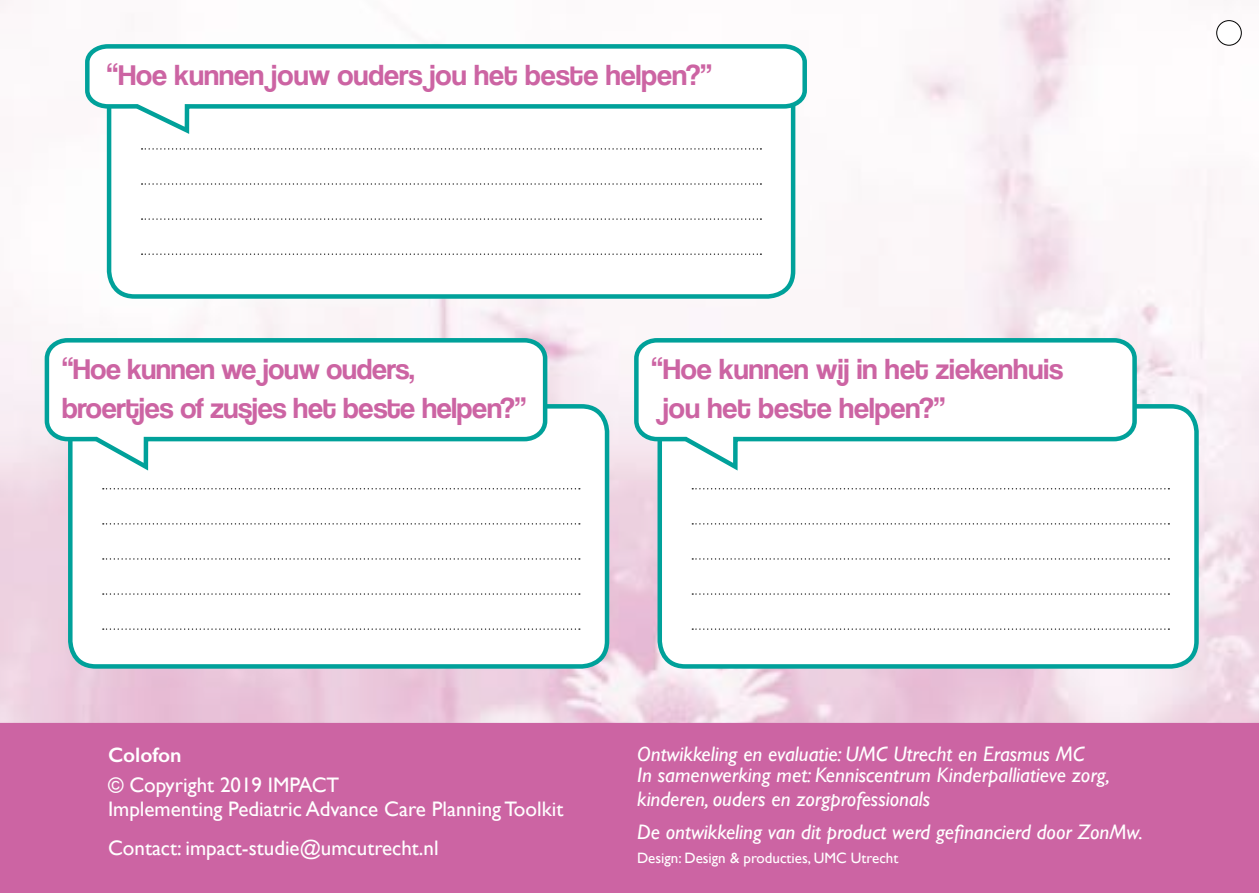
<style>
.page{position:relative;width:1259px;height:893px;background:#fff}
.page>*{position:absolute;margin:0;border:0;box-sizing:border-box;transform-origin:0 0}
.t1{font:30px/39px "Coolvetica Rg";color:#cc64a3}
.t2{font:italic 21px/21px "Gill Sans";color:#fff}
.t3{font:21px/24px "Gill Sans";color:#fff}
.t4{font:600 21px "Gill Sans";color:#fff}
.t5{font:15px "Gill Sans";color:#fff}
</style>
<div class="page">
<img style="left:0;top:0;width:1259px;height:723px">
<div style="left:660px;top:406px;width:536px;height:260px;background:#fff;border-radius:26px"></div>
<div style="left:657px;top:404px;width:541px;height:265px;border:4px solid #00a19a;border-radius:26px"></div>
<svg style="left:692px;top:488px;width:477px;height:1px"></svg>
<svg style="left:692px;top:523px;width:477px;height:1px"></svg>
<svg style="left:692px;top:558px;width:477px;height:2px"></svg>
<svg style="left:692px;top:593px;width:477px;height:2px"></svg>
<div style="left:109px;top:66px;width:684px;height:230px;background:#fff;border-radius:26px"></div>
<div style="left:107px;top:64px;width:688px;height:235px;border:4px solid #00a19a;border-radius:26px"></div>
<svg style="left:83px;top:42px;width:726px;height:96px"></svg>
<svg style="left:142px;top:148px;width:619px;height:2px"></svg>
<svg style="left:142px;top:183px;width:619px;height:2px"></svg>
<svg style="left:142px;top:218px;width:619px;height:2px"></svg>
<svg style="left:142px;top:254px;width:619px;height:1px"></svg>
<svg style="left:632px;top:336px;width:507px;height:138px"></svg>
<div style="left:0;top:723px;width:1259px;height:170px;background:#cc64a3"></div>
<div style="left:1216px;top:21px;width:25px;height:24px;background:#fff;border-radius:50%"></div>
<div style="left:1216px;top:20px;width:25px;height:26px;border:1px solid #000;border-radius:50%"></div>
<svg style="left:692px;top:628px;width:477px;height:2px"></svg>
<div style="left:70px;top:406px;width:537px;height:260px;background:#fff;border-radius:26px"></div>
<div style="left:68px;top:404px;width:541px;height:265px;border:4px solid #00a19a;border-radius:26px"></div>
<svg style="left:103px;top:488px;width:477px;height:1px"></svg>
<svg style="left:103px;top:523px;width:477px;height:1px"></svg>
<svg style="left:103px;top:558px;width:477px;height:2px"></svg>
<svg style="left:103px;top:593px;width:477px;height:2px"></svg>
<svg style="left:42px;top:336px;width:507px;height:138px"></svg>
<svg style="left:103px;top:628px;width:477px;height:2px"></svg>
<h1 class="t1" style="left:107px;top:55px;width:607px">“Hoe kunnen jouw ouders jou het beste helpen?”</h1>
<h1 class="t1" style="left:62px;top:349px;width:466px">“Hoe kunnen we jouw ouders, broertjes of zusjes het beste helpen?”</h1>
<h1 class="t1" style="left:663px;top:349px;width:402px;text-indent:-12px">“Hoe kunnen wij in het ziekenhuis jou het beste helpen?”</h1>
<p class="t4" style="left:108px;top:742px;width:75px">Colofon</p>
<p class="t3" style="left:108px;top:772px;width:457px">© Copyright 2019 IMPACT<br>Implementing Pediatric Advance Care Planning Toolkit</p>
<p class="t3" style="left:108px;top:835px;width:332px">Contact: impact-studie@umcutrecht.nl</p>
<p class="t2" style="left:637px;top:743px;width:474px">Ontwikkeling en evaluatie: UMC Utrecht en Erasmus MC<br>In samenwerking met: Kenniscentrum Kinderpalliatieve zorg,</p>
<p class="t2" style="left:637px;top:782px;width:507px;line-height:33px">kinderen, ouders en zorgprofessionals<br>De ontwikkeling van dit product werd gefinancierd door ZonMw.</p>
<p class="t5" style="left:637px;top:849px;width:263px">Design: Design &amp; producties, UMC Utrecht</p>
</div>
